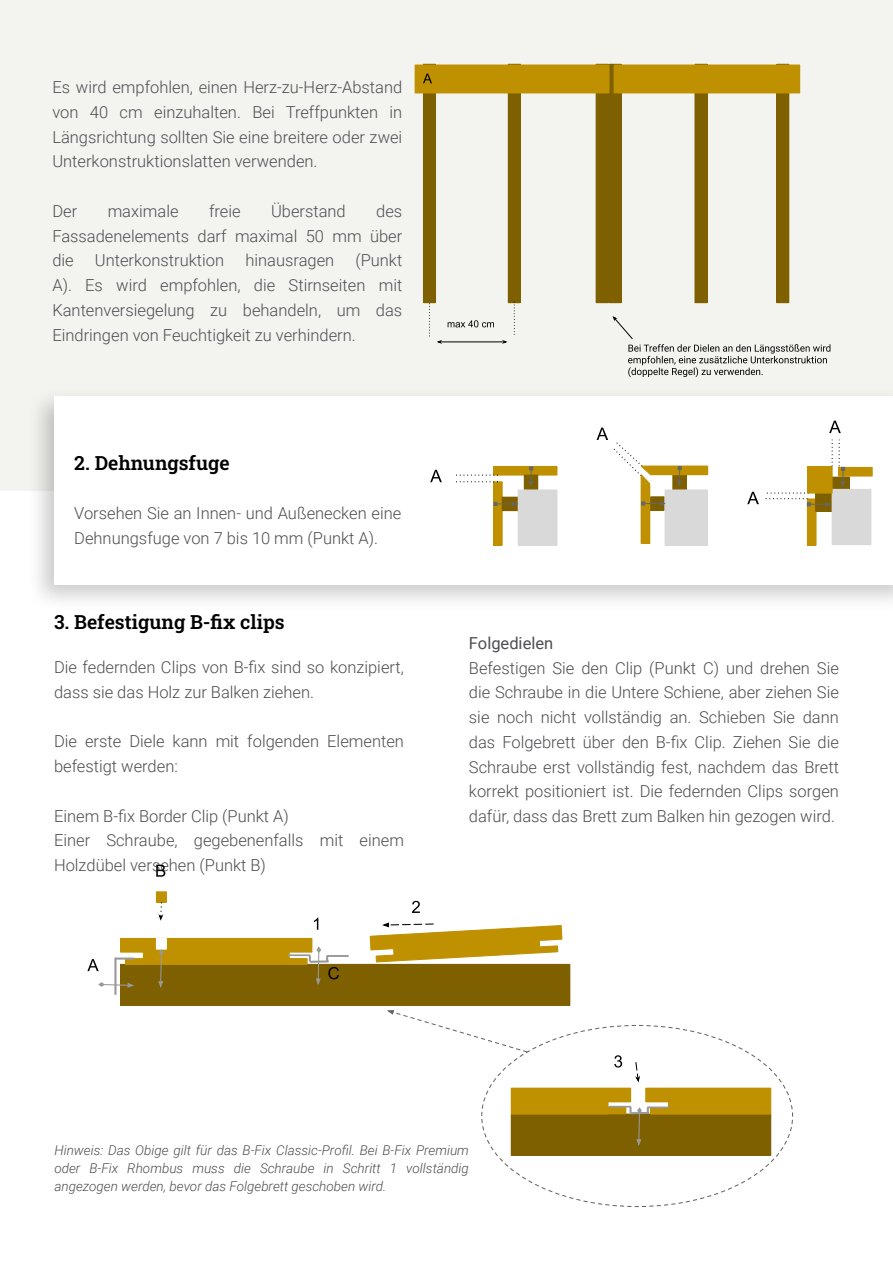
<style>
.page{position:relative;width:893px;height:1263px;background:#fff}
.page>*{position:absolute;margin:0;border:0;box-sizing:border-box;transform-origin:0 0}
.t1{font:600 19.5px "Roboto Slab";color:#000}
.t2{font:300 16.5px/24.8px "Roboto";color:#4c4d50}
.t3{font:16.5px "Roboto";color:#4c4d50}
.t4{font:italic 300 13.5px/18px "Roboto";color:#4c4d50;text-align:justify}
</style>
<div class="page">
<div style="left:0;top:0;width:893px;height:490px;background:#f3f4f0"></div>
<div style="left:27px;top:387px;width:866px;height:225px;background:#000;opacity:.21"></div>
<div style="left:54px;top:396px;width:839px;height:188px;background:#fff"></div>
<div style="left:494px;top:482px;width:8px;height:63px;background:#bf9000"></div>
<div style="left:493px;top:481px;width:10px;height:65px;border:1px solid #bf9000"></div>
<div style="left:494px;top:466px;width:63px;height:9px;background:#bf9000"></div>
<div style="left:502px;top:497px;width:16px;height:14px;background:#7f6000"></div>
<div style="left:502px;top:497px;width:17px;height:14px;border:1px solid #7f6000"></div>
<div style="left:524px;top:475px;width:14px;height:14px;background:#7f6000"></div>
<div style="left:518px;top:490px;width:39px;height:55px;background:#d9d9d9"></div>
<div style="left:518px;top:489px;width:39px;height:57px;border:1px solid #d9d9d9"></div>
<svg style="left:494px;top:501px;width:26px;height:6px"></svg>
<svg style="left:528px;top:466px;width:6px;height:21px"></svg>
<svg style="left:456px;top:475px;width:42px;height:7px"></svg>
<svg style="left:430px;top:470px;width:12px;height:12px"></svg>
<div style="left:651px;top:497px;width:13px;height:13px;background:#7f6000"></div>
<div style="left:650px;top:496px;width:15px;height:15px;border:1px solid #7f6000"></div>
<div style="left:673px;top:475px;width:13px;height:15px;background:#7f6000"></div>
<div style="left:672px;top:474px;width:15px;height:16px;border:1px solid #7f6000"></div>
<div style="left:665px;top:490px;width:42px;height:55px;background:#d9d9d9"></div>
<div style="left:665px;top:489px;width:42px;height:57px;border:1px solid #d9d9d9"></div>
<div style="left:641px;top:484px;width:9px;height:59px;background:#bf9000"></div>
<div style="left:650px;top:466px;width:58px;height:9px;background:#bf9000"></div>
<svg style="left:597px;top:428px;width:55px;height:57px"></svg>
<svg style="left:641px;top:501px;width:26px;height:5px"></svg>
<svg style="left:677px;top:466px;width:5px;height:21px"></svg>
<div style="left:807px;top:499px;width:9px;height:46px;background:#bf9000"></div>
<div style="left:838px;top:467px;width:34px;height:9px;background:#bf9000"></div>
<div style="left:815px;top:493px;width:16px;height:18px;background:#7f6000"></div>
<div style="left:815px;top:493px;width:17px;height:19px;border:1px solid #7f6000"></div>
<div style="left:832px;top:477px;width:17px;height:14px;background:#7f6000"></div>
<div style="left:831px;top:477px;width:19px;height:14px;border:1px solid #7f6000"></div>
<div style="left:832px;top:489px;width:39px;height:56px;background:#d9d9d9"></div>
<svg style="left:765px;top:493px;width:68px;height:14px"></svg>
<svg style="left:747px;top:492px;width:12px;height:12px"></svg>
<div style="left:807px;top:467px;width:25px;height:26px;background:#bf9000"></div>
<div style="left:807px;top:466px;width:26px;height:27px;border:1px solid #bf9000"></div>
<svg style="left:839px;top:440px;width:7px;height:49px"></svg>
<svg style="left:832px;top:440px;width:1px;height:26px"></svg>
<svg style="left:829px;top:421px;width:12px;height:12px"></svg>
<div style="left:121px;top:964px;width:449px;height:41px;background:#7f6000"></div>
<div style="left:120px;top:964px;width:450px;height:42px;border:1px solid #7f6000"></div>
<div style="left:143px;top:938px;width:147px;height:27px;background:#bf9000"></div>
<div style="left:121px;top:938px;width:22px;height:14px;background:#bf9000"></div>
<div style="left:120px;top:938px;width:24px;height:15px;border:1px solid #bf9000"></div>
<div style="left:289px;top:938px;width:23px;height:14px;background:#bf9000"></div>
<div style="left:125px;top:958px;width:18px;height:6px;background:#bf9000"></div>
<div style="left:125px;top:958px;width:19px;height:7px;border:1px solid #bf9000"></div>
<svg style="left:98px;top:981px;width:36px;height:7px"></svg>
<div style="left:156px;top:938px;width:10px;height:11px;background:#fff"></div>
<div style="left:156px;top:938px;width:11px;height:12px;border:1px solid #fff"></div>
<svg style="left:158px;top:948px;width:6px;height:40px"></svg>
<div style="left:156px;top:892px;width:10px;height:10px;background:#bf9000"></div>
<div style="left:156px;top:891px;width:11px;height:12px;border:1px solid #bf9000"></div>
<svg style="left:157px;top:901px;width:8px;height:20px"></svg>
<svg style="left:87px;top:959px;width:12px;height:12px"></svg>
<svg style="left:156px;top:865px;width:9px;height:12px"></svg>
<div style="left:288px;top:954px;width:22px;height:2px;border:1px solid #999"></div>
<div style="left:327px;top:955px;width:22px;height:2px;border:1px solid #999"></div>
<hr style="left:115px;top:957px;width:19px;height:3px;background:#999">
<hr style="left:114px;top:957px;width:3px;height:38px;background:#999">
<svg style="left:314px;top:918px;width:4px;height:12px"></svg>
<svg style="left:412px;top:901px;width:8px;height:12px"></svg>
<svg style="left:369px;top:922px;width:194px;height:41px"></svg>
<div style="left:511px;top:1114px;width:260px;height:41px;background:#7f6000"></div>
<div style="left:511px;top:1113px;width:260px;height:43px;border:1px solid #7f6000"></div>
<div style="left:511px;top:1088px;width:97px;height:26px;background:#bf9000"></div>
<div style="left:511px;top:1088px;width:97px;height:27px;border:1px solid #bf9000"></div>
<div style="left:607px;top:1106px;width:19px;height:8px;border:1px solid #bf9000"></div>
<div style="left:608px;top:1088px;width:23px;height:14px;background:#bf9000"></div>
<div style="left:668px;top:1088px;width:103px;height:26px;background:#bf9000"></div>
<div style="left:668px;top:1088px;width:103px;height:27px;border:1px solid #bf9000"></div>
<div style="left:646px;top:1088px;width:22px;height:14px;background:#bf9000"></div>
<div style="left:645px;top:1088px;width:24px;height:14px;border:1px solid #bf9000"></div>
<svg style="left:609px;top:1106px;width:60px;height:40px"></svg>
<svg style="left:614px;top:1055px;width:8px;height:12px"></svg>
<svg style="left:635px;top:1062px;width:5px;height:21px"></svg>
<svg style="left:289px;top:945px;width:59px;height:40px"></svg>
<svg style="left:387px;top:1010px;width:142px;height:43px"></svg>
<div style="left:423px;top:64px;width:12px;height:239px;background:#7f6000"></div>
<div style="left:423px;top:64px;width:13px;height:239px;border:1px solid #7f6000"></div>
<div style="left:508px;top:64px;width:12px;height:239px;background:#7f6000"></div>
<div style="left:508px;top:64px;width:13px;height:239px;border:1px solid #7f6000"></div>
<div style="left:596px;top:64px;width:12px;height:239px;background:#7f6000"></div>
<div style="left:596px;top:64px;width:13px;height:239px;border:1px solid #7f6000"></div>
<div style="left:609px;top:64px;width:12px;height:239px;background:#7f6000"></div>
<div style="left:695px;top:64px;width:12px;height:239px;background:#7f6000"></div>
<div style="left:777px;top:64px;width:12px;height:239px;background:#7f6000"></div>
<div style="left:776px;top:64px;width:13px;height:239px;border:1px solid #7f6000"></div>
<div style="left:415px;top:65px;width:194px;height:28px;background:#bf9000"></div>
<div style="left:614px;top:65px;width:186px;height:28px;background:#bf9000"></div>
<svg style="left:429px;top:303px;width:1px;height:34px"></svg>
<svg style="left:514px;top:302px;width:1px;height:33px"></svg>
<svg style="left:448px;top:320px;width:46px;height:7px"></svg>
<hr style="left:439px;top:341px;width:66px;height:1px;background:#000">
<svg style="left:436px;top:340px;width:7px;height:4px"></svg>
<svg style="left:501px;top:340px;width:7px;height:4px"></svg>
<svg style="left:612px;top:316px;width:218px;height:61px"></svg>
<svg style="left:423px;top:74px;width:9px;height:9px"></svg>
<p class="t2" style="left:52px;top:74px;width:351px;text-align:justify">Es wird empfohlen, einen Herz-zu-Herz-Abstand von 40 cm einzuhalten. Bei Treffpunkten in Längsrichtung sollten Sie eine breitere oder zwei Unterkonstruktionslatten verwenden.</p>
<p class="t2" style="left:52px;top:198px;width:26px">Der</p>
<p class="t2" style="left:108px;top:198px;width:72px">maximale</p>
<p class="t2" style="left:209px;top:198px;width:33px">freie</p>
<p class="t2" style="left:271px;top:198px;width:76px">Überstand</p>
<p class="t2" style="left:52px;top:198px;width:351px;text-align:justify;text-indent:324px">des Fassadenelements darf maximal 50 mm über die</p>
<p class="t2" style="left:52px;top:248px;width:351px;text-align:justify;text-indent:303px">(Punkt A). Es wird empfohlen, die Stirnseiten mit Kantenversiegelung zu behandeln, um das Eindringen von Feuchtigkeit zu verhindern.</p>
<p class="t2" style="left:95px;top:248px;width:131px">Unterkonstruktion</p>
<p class="t2" style="left:245px;top:248px;width:90px">hinausragen</p>
<p class="t1" style="left:74px;top:449px;width:157px">2. Dehnungsfuge</p>
<p class="t2" style="left:74px;top:500px;width:329px">Vorsehen Sie an Innen- und Außenecken eine<br>Dehnungsfuge von 7 bis 10 mm (Punkt A).</p>
<p class="t1" style="left:54px;top:608px;width:232px">3. Befestigung B-fix clips</p>
<p class="t2" style="left:54px;top:654px;width:351px">Die federnden Clips von B-fix sind so konzipiert, dass sie das Holz zur Balken ziehen.</p>
<p class="t2" style="left:54px;top:728px;width:351px">Die erste Diele kann mit folgenden Elementen befestigt werden:</p>
<p class="t2" style="left:54px;top:803px;width:351px">Einem B-fix Border Clip (Punkt A)<br>Einer Schraube, gegebenenfalls mit einem<br>Holzdübel versehen (Punkt B)</p>
<p class="t3" style="left:469px;top:631px;width:86px">Folgedielen</p>
<p class="t2" style="left:469px;top:655px;width:371px;text-align:justify">Befestigen Sie den Clip (Punkt C) und drehen Sie die Schraube in die Untere Schiene, aber ziehen Sie sie noch nicht vollständig an. Schieben Sie dann das Folgebrett über den B-fix Clip. Ziehen Sie die Schraube erst vollständig fest, nachdem das Brett korrekt positioniert ist. Die federnden Clips sorgen dafür, dass das Brett zum Balken hin gezogen wird.</p>
<p class="t4" style="left:54px;top:1141px;width:416px">Hinweis: Das Obige gilt für das B-Fix Classic-Profil. Bei B-Fix Premium oder B-Fix Rhombus muss die Schraube in Schritt 1 vollständig angezogen werden, bevor das Folgebrett geschoben wird.</p>
</div>
